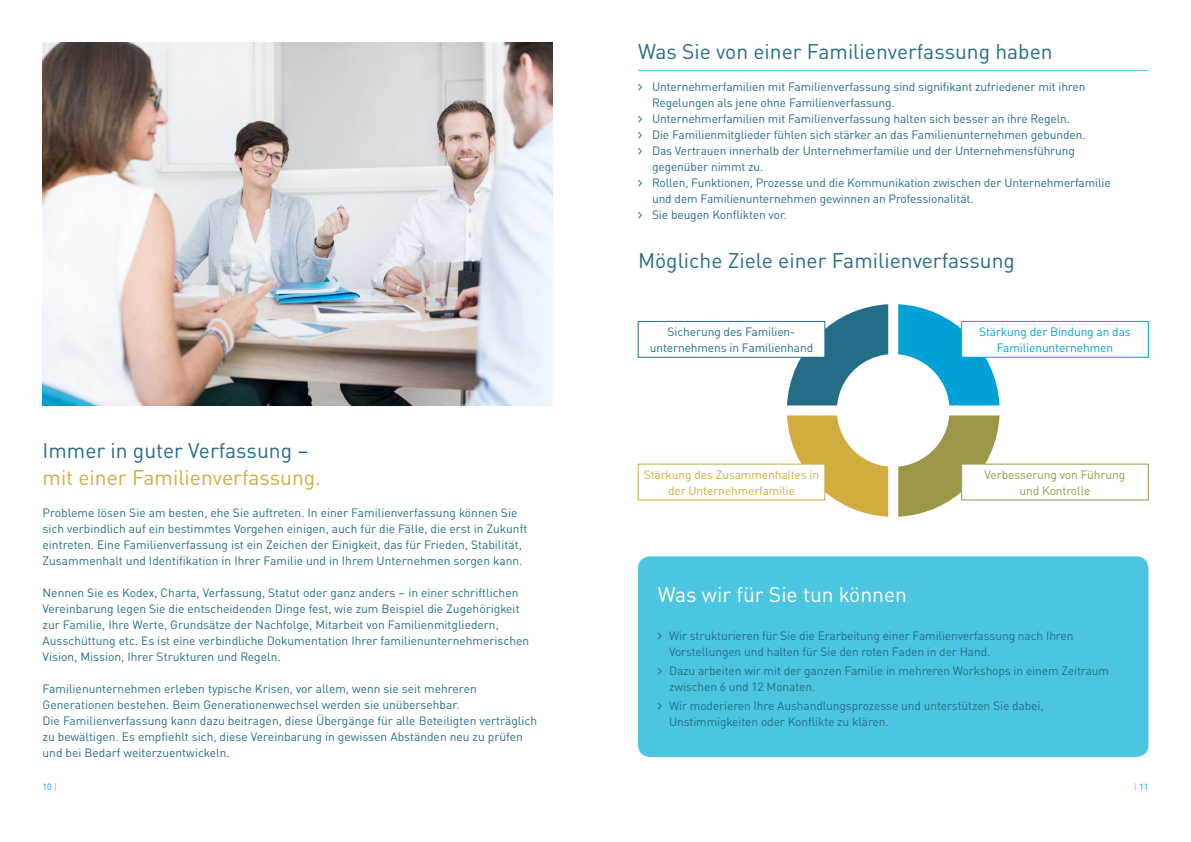
<style>
.page{position:relative;width:1191px;height:842px;background:#fff}
.page>*{position:absolute;margin:0;border:0;box-sizing:border-box;transform-origin:0 0}
.t1{font:21px "DINOT";color:#246d87}
.t2{font:21px/27px "DINOT";color:#d1ac3e}
.t3{font:21px "DINOT";color:#fff}
.t4{font:12px/16px "DINOT";letter-spacing:-.01em;color:#246d87}
.t5{font:12px/16px "DINOT";letter-spacing:-.01em;color:#d1ac3e;text-align:center}
.t6{font:12px/16px "DINOT";letter-spacing:-.01em;color:#00a1d7;text-align:center}
.t7{font:12px/16px "DINOT";letter-spacing:-.01em;color:#9c9647;text-align:center}
.t8{font:9px "DIN";color:#00a1d7}
.s1{color:#246d87}
.s2{color:#d1ac3e}
</style>
<div class="page">
<img style="left:43px;top:43px;width:510px;height:362px">
<hr style="left:638px;top:70px;width:510px;height:1px;background:#4cc6e0">
<div style="left:638px;top:556px;width:510px;height:201px;background:#4cc6e0;border-radius:12px"></div>
<svg style="left:898px;top:304px;width:101px;height:101px"></svg>
<svg style="left:787px;top:304px;width:101px;height:101px"></svg>
<svg style="left:898px;top:415px;width:101px;height:102px"></svg>
<svg style="left:787px;top:415px;width:101px;height:102px"></svg>
<div style="left:638px;top:321px;width:187px;height:36px;background:#fff"></div>
<div style="left:638px;top:321px;width:187px;height:36px;border:1px solid #246d87"></div>
<div style="left:961px;top:321px;width:187px;height:36px;background:#fff"></div>
<div style="left:961px;top:321px;width:187px;height:36px;border:1px solid #00a1d7"></div>
<div style="left:638px;top:464px;width:187px;height:36px;background:#fff"></div>
<div style="left:961px;top:464px;width:187px;height:36px;background:#fff"></div>
<p class="t1" style="left:638px;top:35px;width:416px">Was Sie von einer Familienverfassung haben</p>
<p class="t4" style="left:652px;top:77px;width:435px">Unternehmerfamilien mit Familienverfassung sind signifikant zufriedener mit ihren<br>Regelungen als jene ohne Familienverfassung.</p>
<p class="t4" style="left:652px;top:109px;width:419px">Unternehmerfamilien mit Familienverfassung halten sich besser an ihre Regeln.</p>
<p class="t4" style="left:652px;top:125px;width:435px">Die Familienmitglieder fühlen sich stärker an das Familienunternehmen gebunden.</p>
<p class="t4" style="left:652px;top:141px;width:424px">Das Vertrauen innerhalb der Unternehmerfamilie und der Unternehmensführung gegenüber nimmt zu.</p>
<p class="t4" style="left:652px;top:173px;width:460px">Rollen, Funktionen, Prozesse und die Kommunikation zwischen der Unternehmerfamilie und dem Familienunternehmen gewinnen an Professionalität.</p>
<p class="t4" style="left:652px;top:205px;width:137px">Sie beugen Konflikten vor.</p>
<p class="t1" style="left:638px;top:244px;width:378px">Mögliche Ziele einer Familienverfassung</p>
<p class="t2" style="left:43px;top:435px;width:280px"><span class="s1">Immer in guter Verfassung – </span>mit einer Familienverfassung.</p>
<p class="t4" style="left:43px;top:504px;width:486px">Probleme lösen Sie am besten, ehe Sie auftreten. In einer Familienverfassung können Sie sich verbindlich auf ein bestimmtes Vorgehen einigen, auch für die Fälle, die erst in Zukunft eintreten. Eine Familienverfassung ist ein Zeichen der Einigkeit, das für Frieden, Stabilität, Zusammenhalt und Identifikation in Ihrer Familie und in Ihrem Unternehmen sorgen kann.</p>
<p class="t4" style="left:43px;top:584px;width:488px">Nennen Sie es Kodex, Charta, Verfassung, Statut oder ganz anders – in einer schriftlichen Vereinbarung legen Sie die entscheidenden Dinge fest, wie zum Beispiel die Zugehörigkeit zur Familie, Ihre Werte, Grundsätze der Nachfolge, Mitarbeit von Familienmitgliedern, Ausschüttung etc. Es ist eine verbindliche Dokumentation Ihrer familienunternehmerischen Vision, Mission, Ihrer Strukturen und Regeln.</p>
<p class="t4" style="left:43px;top:680px;width:496px">Familienunternehmen erleben typische Krisen, vor allem, wenn sie seit mehreren Generationen bestehen. Beim Generationenwechsel werden sie unübersehbar.<br>Die Familienverfassung kann dazu beitragen, diese Übergänge für alle Beteiligten verträglich zu bewältigen. Es empfiehlt sich, diese Vereinbarung in gewissen Abständen neu zu prüfen und bei Bedarf weiterzuentwickeln.</p>
<p class="t4" style="left:650px;top:323px;width:165px;text-align:center">Sicherung des Familien&shy;unternehmens in Familienhand</p>
<p class="t6" style="left:979px;top:323px;width:153px">Stärkung der Bindung an das<br>Familienunternehmen</p>
<p class="t5" style="left:644px;top:465px;width:177px">Stärkung des Zusammenhaltes in der Unternehmerfamilie</p>
<p class="t7" style="left:984px;top:465px;width:142px">Verbesserung von Führung und Kontrolle</p>
<p class="t3" style="left:658px;top:579px;width:251px">Was wir für Sie tun können</p>
<p class="t4" style="left:669px;top:627px;width:406px">Wir strukturieren für Sie die Erarbeitung einer Familienverfassung nach Ihren<br>Vorstellungen und halten für Sie den roten Faden in der Hand.</p>
<p class="t4" style="left:669px;top:662px;width:441px">Dazu arbeiten wir mit der ganzen Familie in mehreren Workshops in einem Zeitraum zwischen 6 und 12 Monaten.</p>
<p class="t4" style="left:669px;top:696px;width:376px">Wir moderieren Ihre Aushandlungsprozesse und unterstützen Sie dabei,<br>Unstimmigkeiten oder Konflikte zu klären.</p>
<p class="t8" style="left:43px;top:781px;width:16px">10 <span class="s2">|</span></p>
<p class="t8" style="left:1133px;top:781px;width:16px"><span class="s2">|</span> 11</p>
</div>
